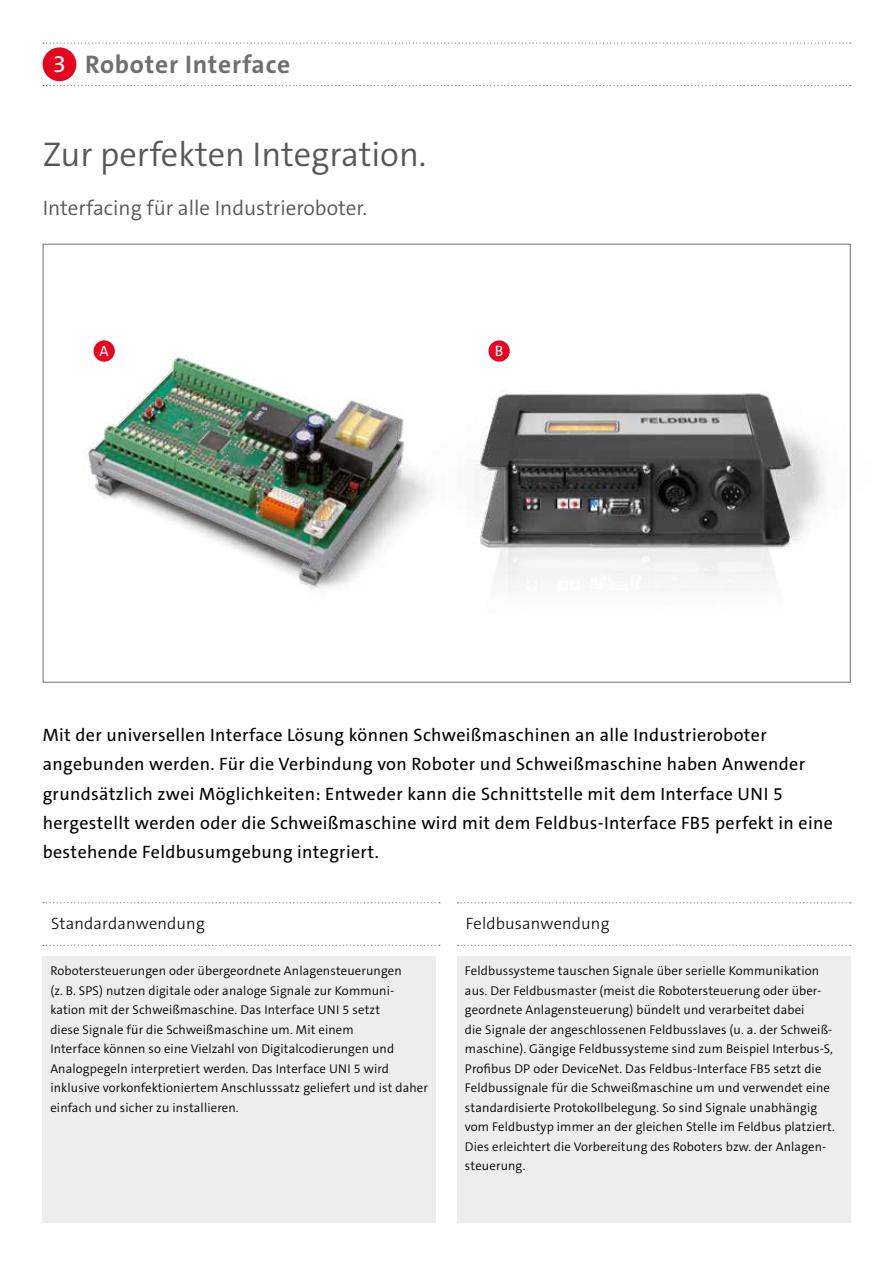
<style>
.page{position:relative;width:893px;height:1263px;background:#fff}
.page>*{position:absolute;margin:0;border:0;box-sizing:border-box;transform-origin:0 0}
.t1{font:300 34.5px "The Sans C5";color:#575756}
.t2{font:700 25.5px "The Sans C5";letter-spacing:.03em;color:#706f6f}
.t3{font:300 21px "The Sans C5";color:#575756}
.t4{font:18px/29.2px "The Sans C5";letter-spacing:.02em;color:#000}
.t5{font:300 16.5px "The Sans C5";letter-spacing:.01em;color:#000}
.t6{font:15px "The Sans C5";color:#fff}
.t7{font:300 12.75px/19.5px "The Sans C5";letter-spacing:.01em;color:#000}
.s1{font-weight:400;font-size:24px;color:#fff}
</style>
<div class="page">
<img style="left:84px;top:346px;width:235px;height:243px">
<svg style="left:43px;top:43px;width:808px;height:1px"></svg>
<svg style="left:43px;top:85px;width:808px;height:1px"></svg>
<svg style="left:43px;top:902px;width:397px;height:1px"></svg>
<svg style="left:43px;top:945px;width:397px;height:1px"></svg>
<svg style="left:458px;top:902px;width:393px;height:1px"></svg>
<svg style="left:458px;top:945px;width:393px;height:1px"></svg>
<div style="left:43px;top:47px;width:33px;height:34px;background:#e40521;border-radius:50%"></div>
<div style="left:43px;top:956px;width:393px;height:266px;background:#ededed"></div>
<div style="left:457px;top:956px;width:393px;height:266px;background:#ededed"></div>
<div style="left:94px;top:340px;width:21px;height:22px;background:#e40521;border-radius:50%"></div>
<img style="left:319px;top:243px;width:532px;height:440px">
<h2 class="t2" style="left:53px;top:48px;width:239px"><span class="s1">3</span> Roboter Interface</h2>
<h1 class="t1" style="left:43px;top:132px;width:385px">Zur perfekten Integration.</h1>
<h3 class="t3" style="left:43px;top:194px;width:326px">Interfacing für alle Industrieroboter.</h3>
<p class="t6" style="left:100px;top:341px;width:11px">A</p>
<p class="t6" style="left:495px;top:341px;width:10px">B</p>
<p class="t4" style="left:43px;top:720px;width:792px">Mit der universellen Interface Lösung können Schweißmaschinen an alle Industrieroboter angebunden werden. Für die Verbindung von Roboter und Schweißmaschine haben Anwender grundsätzlich zwei Möglichkeiten: Entweder kann die Schnittstelle mit dem Interface UNI 5 hergestellt werden oder die Schweißmaschine wird mit dem Feldbus-Interface FB5 perfekt in eine bestehende Feldbusumgebung integriert.</p>
<p class="t5" style="left:51px;top:913px;width:155px">Standardanwendung</p>
<p class="t5" style="left:466px;top:913px;width:145px">Feldbusanwendung</p>
<p class="t7" style="left:50px;top:961px;width:379px">Robotersteuerungen oder übergeordnete Anlagensteuerungen<br>(z. B. SPS) nutzen digitale oder analoge Signale zur Kommuni&shy;kation mit der Schweißmaschine. Das Interface UNI 5 setzt<br>diese Signale für die Schweißmaschine um. Mit einem<br>Interface können so eine Vielzahl von Digitalcodierungen und Analogpegeln interpretiert werden. Das Interface UNI 5 wird inklusive vorkonfektioniertem Anschlusssatz geliefert und ist daher einfach und sicher zu installieren.</p>
<p class="t7" style="left:465px;top:961px;width:371px">Feldbussysteme tauschen Signale über serielle Kommunikation aus. Der Feldbusmaster (meist die Robotersteuerung oder über&shy;geordnete Anlagensteuerung) bündelt und verarbeitet dabei<br>die Signale der angeschlossenen Feldbusslaves (u. a. der Schweiß&shy;maschine). Gängige Feldbussysteme sind zum Beispiel Interbus-S, Profibus DP oder DeviceNet. Das Feldbus-Interface FB5 setzt die Feldbussignale für die Schweißmaschine um und verwendet eine standardisierte Protokollbelegung. So sind Signale unabhängig vom Feldbustyp immer an der gleichen Stelle im Feldbus platziert.<br>Dies erleichtert die Vorbereitung des Roboters bzw. der Anlagen&shy;steuerung.</p>
</div>
